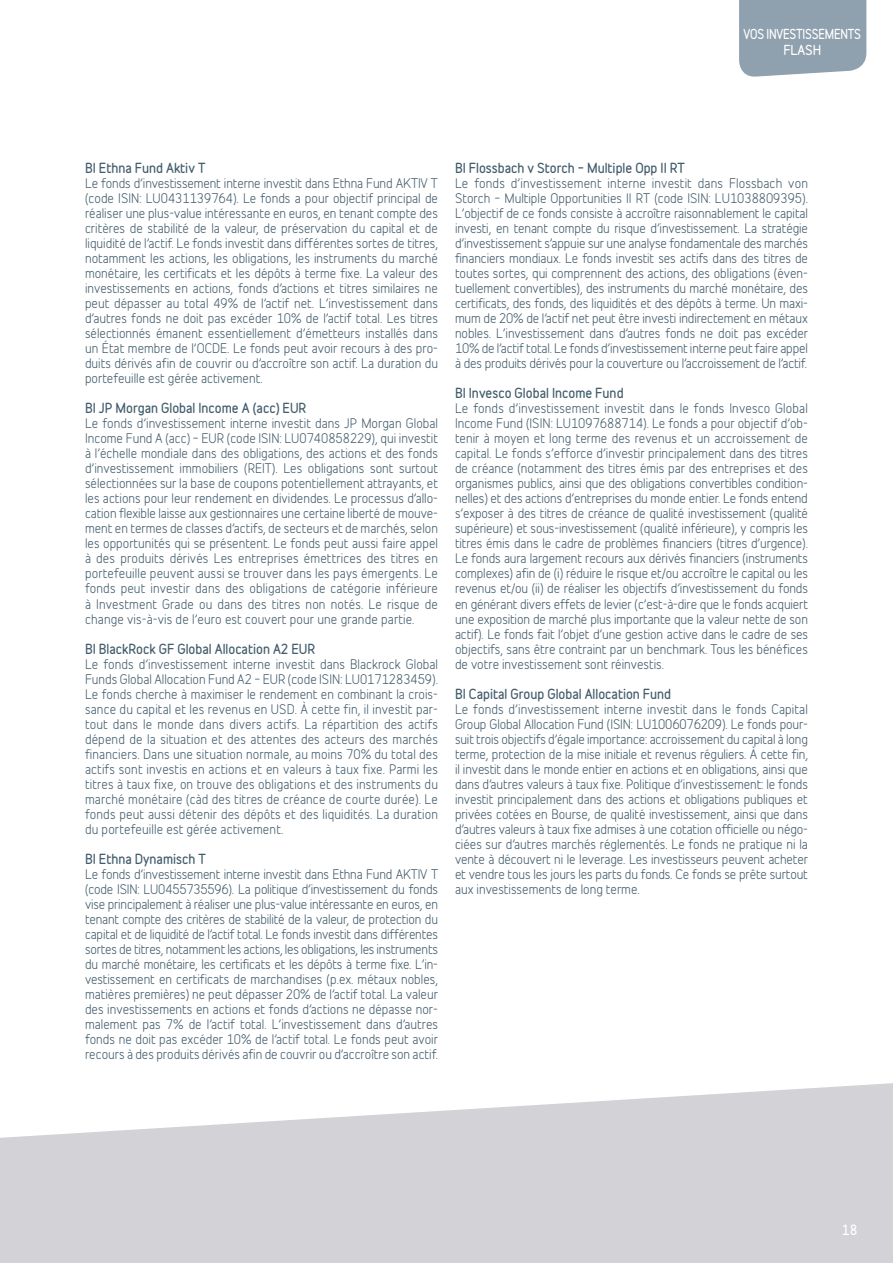
<style>
.page{position:relative;width:893px;height:1263px;background:#fff}
.page>*{position:absolute;margin:0;border:0;box-sizing:border-box;transform-origin:0 0}
.t1{font:700 12.75px "Belfius Alternative";color:#fff}
.t2{font:12.6px/15px "Belfius Alternative";color:#425c6c;text-align:justify}
.t3{font:700 12.6px "Belfius Alternative";color:#425c6c}
.t4{font:700 12.3px/16.5px "Belfius Alternative";letter-spacing:-.02em;color:#fff;text-align:center;scale:.9 1}
</style>
<div class="page">
<svg style="left:0;top:1083px;width:893px;height:180px;fill:#d3d3d7"></svg>
<div style="left:739px;top:0;width:127px;height:77px;background:#8fa0ae"></div>
<p class="t4" style="left:744px;top:25px;width:132px">VOS INVESTISSEMENTS<br>FLASH</p>
<p class="t3" style="left:85px;top:158px;width:122px">BI Ethna Fund Aktiv T</p>
<p class="t2" style="left:85px;top:174px;width:354px">Le fonds d’investissement interne investit dans Ethna Fund AKTIV T (code ISIN: LU0431139764). Le fonds a pour objectif principal de réaliser une plus-value intéressante en euros, en tenant compte des critères de stabilité de la valeur, de préservation du capital et de liquidité de l’actif. Le fonds investit dans différentes sortes de titres, notamment les actions, les obligations, les instruments du marché monétaire, les certificats et les dépôts à terme fixe. La valeur des investissements en actions, fonds d’actions et titres similaires ne peut dépasser au total 49% de l’actif net. L’investissement dans d’autres fonds ne doit pas excéder 10% de l’actif total. Les titres sélectionnés émanent essentiellement d’émetteurs installés dans un État membre de l’OCDE. Le fonds peut avoir recours à des pro&shy;duits dérivés afin de couvrir ou d’accroître son actif. La duration du portefeuille est gérée activement.</p>
<p class="t3" style="left:85px;top:398px;width:223px">BI JP Morgan Global Income A (acc) EUR</p>
<p class="t2" style="left:85px;top:414px;width:354px">Le fonds d’investissement interne investit dans JP Morgan Global Income Fund A (acc) – EUR (code ISIN: LU0740858229), qui investit à l’échelle mondiale dans des obligations, des actions et des fonds d’investissement immobiliers (REIT). Les obligations sont surtout sélectionnées sur la base de coupons potentiellement attrayants, et les actions pour leur rendement en dividendes. Le processus d’allo&shy;cation flexible laisse aux gestionnaires une certaine liberté de mouve&shy;ment en termes de classes d’actifs, de secteurs et de marchés, selon les opportunités qui se présentent. Le fonds peut aussi faire appel à des produits dérivés Les entreprises émettrices des titres en portefeuille peuvent aussi se trouver dans les pays émergents. Le fonds peut investir dans des obligations de catégorie inférieure à Investment Grade ou dans des titres non notés. Le risque de change vis-à-vis de l’euro est couvert pour une grande partie.</p>
<p class="t3" style="left:85px;top:639px;width:232px">BI BlackRock GF Global Allocation A2 EUR</p>
<p class="t2" style="left:85px;top:655px;width:354px">Le fonds d’investissement interne investit dans Blackrock Global Funds Global Allocation Fund A2 – EUR (code ISIN: LU0171283459).<br>Le fonds cherche à maximiser le rendement en combinant la crois&shy;sance du capital et les revenus en USD. À cette fin, il investit par&shy;tout dans le monde dans divers actifs. La répartition des actifs dépend de la situation et des attentes des acteurs des marchés financiers. Dans une situation normale, au moins 70% du total des actifs sont investis en actions et en valeurs à taux fixe. Parmi les titres à taux fixe, on trouve des obligations et des instruments du marché monétaire (càd des titres de créance de courte durée). Le fonds peut aussi détenir des dépôts et des liquidités. La duration du portefeuille est gérée activement.</p>
<p class="t3" style="left:85px;top:849px;width:122px">BI Ethna Dynamisch T</p>
<p class="t2" style="left:85px;top:865px;width:354px">Le fonds d’investissement interne investit dans Ethna Fund AKTIV T (code ISIN: LU0455735596). La politique d’investissement du fonds vise principalement à réaliser une plus-value intéressante en euros, en tenant compte des critères de stabilité de la valeur, de protection du capital et de liquidité de l’actif total. Le fonds investit dans différentes sortes de titres, notamment les actions, les obligations, les instruments du marché monétaire, les certificats et les dépôts à terme fixe. L’in&shy;vestissement en certificats de marchandises (p.ex. métaux nobles, matières premières) ne peut dépasser 20% de l’actif total. La valeur des investissements en actions et fonds d’actions ne dépasse nor&shy;malement pas 7% de l’actif total. L’investissement dans d’autres fonds ne doit pas excéder 10% de l’actif total. Le fonds peut avoir recours à des produits dérivés afin de couvrir ou d’accroître son actif.</p>
<p class="t3" style="left:455px;top:158px;width:231px">BI Flossbach v Storch – Multiple Opp II RT</p>
<p class="t2" style="left:455px;top:174px;width:354px">Le fonds d’investissement interne investit dans Flossbach von Storch – Multiple Opportunities II RT (code ISIN: LU1038809395).<br>L’objectif de ce fonds consiste à accroître raisonnablement le capital investi, en tenant compte du risque d’investissement. La stratégie d’investissement s’appuie sur une analyse fondamentale des marchés financiers mondiaux. Le fonds investit ses actifs dans des titres de toutes sortes, qui comprennent des actions, des obligations (éven&shy;tuellement convertibles), des instruments du marché monétaire, des certificats, des fonds, des liquidités et des dépôts à terme. Un maxi&shy;mum de 20% de l’actif net peut être investi indirectement en métaux nobles. L’investissement dans d’autres fonds ne doit pas excéder 10% de l’actif total. Le fonds d’investissement interne peut faire appel à des produits dérivés pour la couverture ou l’accroissement de l’actif.</p>
<p class="t3" style="left:455px;top:383px;width:170px">BI Invesco Global Income Fund</p>
<p class="t2" style="left:455px;top:399px;width:354px">Le fonds d’investissement investit dans le fonds Invesco Global Income Fund (ISIN: LU1097688714). Le fonds a pour objectif d’ob&shy;tenir à moyen et long terme des revenus et un accroissement de capital. Le fonds s’efforce d’investir principalement dans des titres de créance (notamment des titres émis par des entreprises et des organismes publics, ainsi que des obligations convertibles condition&shy;nelles) et des actions d’entreprises du monde entier. Le fonds entend s’exposer à des titres de créance de qualité investissement (qualité supérieure) et sous-investissement (qualité inférieure), y compris les titres émis dans le cadre de problèmes financiers (titres d’urgence).<br>Le fonds aura largement recours aux dérivés financiers (instruments complexes) afin de (i) réduire le risque et/ou accroître le capital ou les revenus et/ou (ii) de réaliser les objectifs d’investissement du fonds en générant divers effets de levier (c’est-à-dire que le fonds acquiert une exposition de marché plus importante que la valeur nette de son actif). Le fonds fait l’objet d’une gestion active dans le cadre de ses objectifs, sans être contraint par un benchmark. Tous les bénéfices de votre investissement sont réinvestis.</p>
<p class="t3" style="left:455px;top:684px;width:218px">BI Capital Group Global Allocation Fund</p>
<p class="t2" style="left:455px;top:700px;width:354px">Le fonds d’investissement interne investit dans le fonds Capital Group Global Allocation Fund (ISIN: LU1006076209). Le fonds pour&shy;suit trois objectifs d’égale importance: accroissement du capital à long terme, protection de la mise initiale et revenus réguliers. À cette fin, il investit dans le monde entier en actions et en obligations, ainsi que dans d’autres valeurs à taux fixe. Politique d’investissement: le fonds investit principalement dans des actions et obligations publiques et privées cotées en Bourse, de qualité investissement, ainsi que dans d’autres valeurs à taux fixe admises à une cotation officielle ou négo&shy;ciées sur d’autres marchés réglementés. Le fonds ne pratique ni la vente à découvert ni le leverage. Les investisseurs peuvent acheter et vendre tous les jours les parts du fonds. Ce fonds se prête surtout aux investissements de long terme.</p>
<p class="t1" style="left:842px;top:1220px;width:17px">18</p>
</div>
